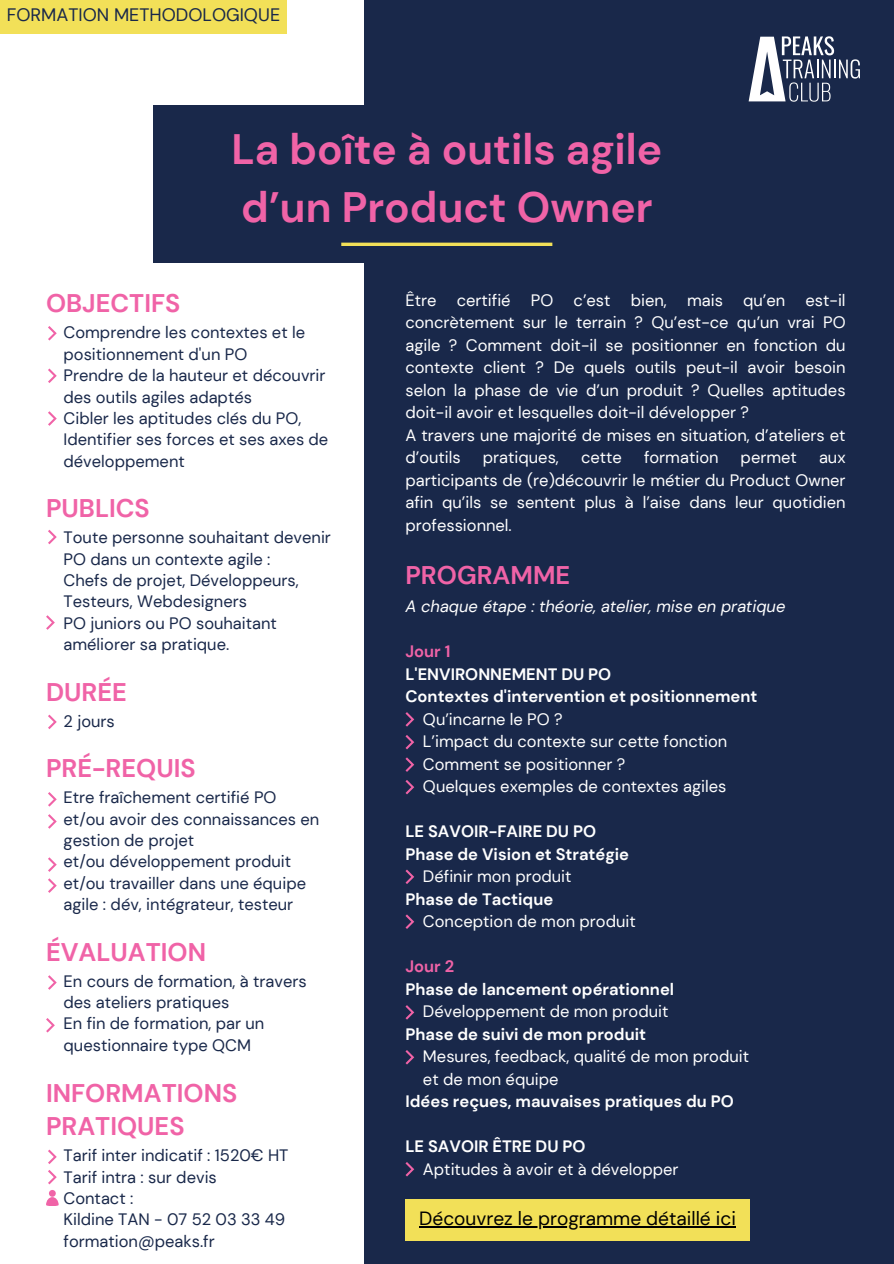
<style>
.page{position:relative;width:894px;height:1264px;background:#fff}
.page>*{position:absolute;margin:0;border:0;box-sizing:border-box;transform-origin:0 0}
.t1{font:700 42.45px/58.5px "DM Sans";color:#f063a7}
.t2{font:700 25.5px/33.8px "DM Sans";color:#f063a7}
.t3{font:19.05px "DM Sans";color:#000}
.t4{font:18px "DM Sans";color:#19284a}
.t5{font:16.5px/22.5px "DM Sans";color:#fff;text-align:justify}
.t6{font:16.5px/21.3px "DM Sans";color:#19284a}
.t7{font:700 16.5px "DM Sans";color:#fff}
.t8{font:italic 16.5px "DM Sans";color:#fff}
.t9{font:700 16.5px "DM Sans";color:#f063a7}
</style>
<div class="page">
<div style="left:153px;top:105px;width:547px;height:158px;background:#19284a"></div>
<div style="left:364px;top:0;width:529px;height:1263px;background:#19284a"></div>
<svg style="left:405px;top:712px;width:9px;height:14px"></svg>
<svg style="left:405px;top:735px;width:9px;height:14px"></svg>
<svg style="left:405px;top:780px;width:9px;height:14px"></svg>
<svg style="left:405px;top:757px;width:9px;height:15px"></svg>
<hr style="left:341px;top:243px;width:211px;height:3px;background:#f2e058">
<svg style="left:48px;top:326px;width:9px;height:14px"></svg>
<svg style="left:48px;top:368px;width:9px;height:15px"></svg>
<svg style="left:48px;top:411px;width:9px;height:15px"></svg>
<svg style="left:48px;top:714px;width:9px;height:15px"></svg>
<svg style="left:48px;top:857px;width:9px;height:14px"></svg>
<svg style="left:48px;top:792px;width:9px;height:14px"></svg>
<svg style="left:48px;top:529px;width:9px;height:15px"></svg>
<svg style="left:48px;top:975px;width:9px;height:14px"></svg>
<svg style="left:748px;top:36px;width:111px;height:66px"></svg>
<div style="left:405px;top:1199px;width:344px;height:41px;background:#f2e058"></div>
<hr style="left:419px;top:1226px;width:316px;height:1px;background:#000">
<svg style="left:48px;top:878px;width:9px;height:14px"></svg>
<svg style="left:48px;top:814px;width:9px;height:14px"></svg>
<svg style="left:46px;top:1149px;width:12px;height:56px"></svg>
<svg style="left:46px;top:1018px;width:9px;height:14px"></svg>
<svg style="left:46px;top:615px;width:9px;height:15px"></svg>
<svg style="left:405px;top:914px;width:9px;height:15px"></svg>
<svg style="left:405px;top:869px;width:9px;height:15px"></svg>
<svg style="left:405px;top:1050px;width:9px;height:14px"></svg>
<svg style="left:405px;top:1005px;width:9px;height:14px"></svg>
<svg style="left:405px;top:1162px;width:9px;height:14px"></svg>
<div style="left:0;top:0;width:287px;height:33px;background:#f2e058"></div>
<p class="t4" style="left:7px;top:3px;width:275px">FORMATION METHODOLOGIQUE</p>
<p class="t1" style="left:231px;top:120px;width:432px">La boîte à outils agile d’un Product Owner</p>
<h2 class="t2" style="left:46px;top:287px;width:136px">OBJECTIFS</h2>
<p class="t6" style="left:64px;top:322px;width:266px">Comprendre les contextes et le positionnement d'un PO<br>Prendre de la hauteur et découvrir des outils agiles adaptés<br>Cibler les aptitudes clés du PO,<br>Identifier ses forces et ses axes de développement</p>
<h2 class="t2" style="left:46px;top:492px;width:105px">PUBLICS</h2>
<p class="t6" style="left:64px;top:527px;width:269px">Toute personne souhaitant devenir<br>PO dans un contexte agile :<br>Chefs de projet, Développeurs,<br>Testeurs, Webdesigners<br>PO juniors ou PO souhaitant améliorer sa pratique.</p>
<h2 class="t2" style="left:46px;top:675px;width:82px">DURÉE</h2>
<p class="t6" style="left:64px;top:710px;width:53px">2 jours</p>
<h2 class="t2" style="left:46px;top:751px;width:151px">PRÉ-REQUIS</h2>
<p class="t6" style="left:64px;top:787px;width:257px">Etre fraîchement certifié PO et/ou avoir des connaissances en gestion de projet<br>et/ou développement produit et/ou travailler dans une équipe agile : dév, intégrateur, testeur</p>
<h2 class="t2" style="left:46px;top:935px;width:162px">ÉVALUATION</h2>
<p class="t6" style="left:64px;top:970px;width:244px">En cours de formation, à travers des ateliers pratiques<br>En fin de formation, par un questionnaire type QCM</p>
<h2 class="t2" style="left:46px;top:1075px;width:193px">INFORMATIONS<br>PRATIQUES</h2>
<p class="t6" style="left:64px;top:1144px;width:226px">Tarif inter indicatif : 1520€ HT<br>Tarif intra : sur devis<br>Contact :<br>Kildine TAN - 07 52 03 33 49 formation@peaks.fr</p>
<p class="t5" style="left:405px;top:289px;width:441px">Être certifié PO c’est bien, mais qu’en est-il concrètement sur le terrain ? Qu’est-ce qu’un vrai PO agile ? Comment doit-il se positionner en fonction du contexte client ? De quels outils peut-il avoir besoin selon la phase de vie d’un produit ? Quelles aptitudes doit-il avoir et lesquelles doit-il développer ?</p>
<p class="t5" style="left:405px;top:424px;width:441px">A travers une majorité de mises en situation, d’ateliers et d’outils</p>
<p class="t5" style="left:483px;top:446px;width:77px">pratiques,</p>
<p class="t5" style="left:581px;top:446px;width:42px">cette</p>
<p class="t5" style="left:644px;top:446px;width:76px">formation</p>
<p class="t5" style="left:740px;top:446px;width:58px">permet</p>
<p class="t5" style="left:405px;top:446px;width:441px;text-indent:413px">aux participants de (re)découvrir le métier du Product Owner afin qu’ils se sentent plus à l’aise dans leur quotidien professionnel.</p>
<p class="t2" style="left:405px;top:558px;width:166px">PROGRAMME</p>
<p class="t8" style="left:405px;top:595px;width:381px">A chaque étape : théorie, atelier, mise en pratique</p>
<p class="t9" style="left:405px;top:640px;width:46px">Jour 1</p>
<p class="t7" style="left:405px;top:663px;width:207px">L'ENVIRONNEMENT DU PO</p>
<p class="t7" style="left:405px;top:685px;width:353px">Contextes d'intervention et positionnement</p>
<p class="t5" style="left:423px;top:707px;width:141px">Qu’incarne le PO ?</p>
<p class="t5" style="left:423px;top:730px;width:306px">L’impact du contexte sur cette fonction</p>
<p class="t5" style="left:423px;top:752px;width:204px">Comment se positionner ?</p>
<p class="t5" style="left:423px;top:775px;width:305px">Quelques exemples de contextes agiles</p>
<p class="t7" style="left:405px;top:820px;width:192px">LE SAVOIR-FAIRE DU PO</p>
<p class="t7" style="left:405px;top:843px;width:225px">Phase de Vision et Stratégie</p>
<p class="t5" style="left:423px;top:865px;width:150px">Définir mon produit</p>
<p class="t7" style="left:405px;top:888px;width:149px">Phase de Tactique</p>
<p class="t5" style="left:423px;top:910px;width:214px">Conception de mon produit</p>
<p class="t9" style="left:405px;top:955px;width:50px">Jour 2</p>
<p class="t7" style="left:405px;top:978px;width:270px">Phase de lancement opérationnel</p>
<p class="t5" style="left:423px;top:1000px;width:247px">Développement de mon produit</p>
<p class="t7" style="left:405px;top:1023px;width:242px">Phase de suivi de mon produit</p>
<p class="t5" style="left:423px;top:1045px;width:327px">Mesures, feedback, qualité de mon produit</p>
<p class="t5" style="left:423px;top:1067px;width:137px">et de mon équipe</p>
<p class="t7" style="left:405px;top:1090px;width:330px">Idées reçues, mauvaises pratiques du PO</p>
<p class="t7" style="left:405px;top:1135px;width:181px">LE SAVOIR ÊTRE DU PO</p>
<p class="t5" style="left:423px;top:1157px;width:257px">Aptitudes à avoir et à développer</p>
<p class="t3" style="left:419px;top:1206px;width:318px">Découvrez le programme détaillé ici</p>
</div>
